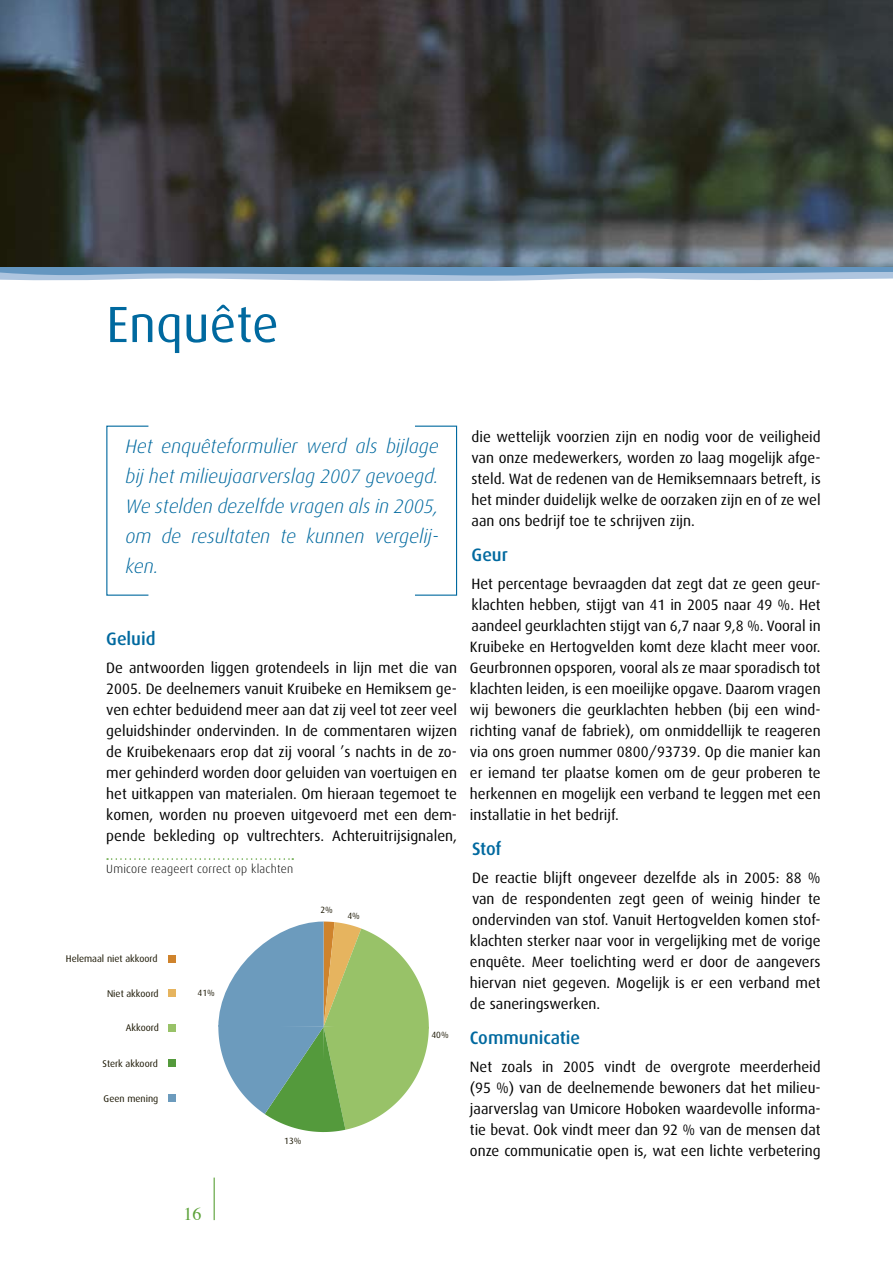
<style>
.page{position:relative;width:893px;height:1263px;background:#fff}
.page>*{position:absolute;margin:0;border:0;box-sizing:border-box;transform-origin:0 0}
.t1{font:51px "Dax";color:#00699f}
.t2{font:italic 300 19.5px/30px "Dax";color:#00699f;text-align:justify}
.t3{font:500 18px "Dax";letter-spacing:-.005em;color:#00699f}
.t4{font:18px "Times";color:#5ba138}
.t5{font:15px/21px "Dax";color:#000;text-align:justify}
.t6{font:300 12px "Dax";letter-spacing:.02em;color:#000}
.t7{font:9.75px "Dax";color:#191500}
.t8{font:9px "Dax";color:#191500}
</style>
<div class="page">
<hr style="left:214px;top:1177px;width:1px;height:43px;background:#5ba138">
<img style="left:0;top:0;width:893px;height:267px">
<svg style="left:0;top:267px;width:893px;height:14px;background:#91b3d2"></svg>
<div style="left:414px;top:426px;width:43px;height:170px;border:1px solid #00699f"></div>
<svg style="left:218px;top:921px;width:211px;height:211px"></svg>
<div style="left:168px;top:955px;width:7px;height:7px;background:#cf832c"></div>
<div style="left:168px;top:989px;width:7px;height:8px;background:#e6b45f"></div>
<div style="left:168px;top:1024px;width:7px;height:7px;background:#98c268"></div>
<div style="left:168px;top:1059px;width:7px;height:8px;background:#549a3c"></div>
<div style="left:168px;top:1094px;width:7px;height:7px;background:#6c9bbd"></div>
<svg style="left:107px;top:858px;width:186px;height:2px"></svg>
<h1 class="t1" style="left:106px;top:296px;width:174px">Enquête</h1>
<h2 class="t2" style="left:125px;top:431px;width:315px">Het enquêteformulier werd als bijlage bij het milieujaarverslag 2007 gevoegd.<br>We stelden dezelfde vragen als in 2005, om de resultaten te kunnen vergelij&shy;ken.</h2>
<p class="t3" style="left:106px;top:629px;width:51px">Geluid</p>
<p class="t5" style="left:106px;top:657px;width:352px">De antwoorden liggen grotendeels in lijn met die van 2005. De deelnemers vanuit Kruibeke en Hemiksem ge&shy;ven echter beduidend meer aan dat zij veel tot zeer veel geluidshinder ondervinden. In de commentaren wijzen de Kruibekenaars erop dat zij vooral ’s nachts in de zo&shy;mer gehinderd worden door geluiden van voertuigen en het uitkappen van materialen. Om hieraan tegemoet te komen, worden nu proeven uitgevoerd met een dem&shy;pende bekleding op vultrechters. Achteruitrijsignalen,</p>
<p class="t6" style="left:106px;top:862px;width:188px">Umicore reageert correct op klachten</p>
<p class="t7" style="left:66px;top:953px;width:93px">Helemaal niet akkoord</p>
<p class="t7" style="left:107px;top:988px;width:53px">Niet akkoord</p>
<p class="t7" style="left:126px;top:1023px;width:35px">Akkoord</p>
<p class="t7" style="left:103px;top:1058px;width:57px">Sterk akkoord</p>
<p class="t7" style="left:104px;top:1093px;width:56px">Geen mening</p>
<p class="t8" style="left:198px;top:987px;width:19px">41%</p>
<p class="t8" style="left:284px;top:1136px;width:19px">13%</p>
<p class="t8" style="left:320px;top:905px;width:14px">2%</p>
<p class="t8" style="left:348px;top:911px;width:14px">4%</p>
<p class="t8" style="left:432px;top:1030px;width:19px">40%</p>
<p class="t5" style="left:472px;top:426px;width:351px">die wettelijk voorzien zijn en nodig voor de veiligheid van onze medewerkers, worden zo laag mogelijk afge&shy;steld. Wat de redenen van de Hemiksemnaars betreft, is het minder duidelijk welke de oorzaken zijn en of ze wel aan ons bedrijf toe te schrijven zijn.</p>
<p class="t3" style="left:472px;top:545px;width:38px">Geur</p>
<p class="t5" style="left:470px;top:573px;width:352px">Het percentage bevraagden dat zegt dat ze geen geur&shy;klachten hebben, stijgt van 41 in 2005 naar 49 %. Het aandeel geurklachten stijgt van 6,7 naar 9,8 %. Vooral in Kruibeke en Hertogvelden komt deze klacht meer voor.<br>Geurbronnen opsporen, vooral als ze maar sporadisch tot klachten leiden, is een moeilijke opgave. Daarom vragen wij bewoners die geurklachten hebben (bij een wind&shy;richting vanaf de fabriek), om onmiddellijk te reageren via ons groen nummer 0800/93739. Op die manier kan er iemand ter plaatse komen om de geur proberen te herkennen en mogelijk een verband te leggen met een installatie in het bedrijf.</p>
<p class="t3" style="left:472px;top:839px;width:31px">Stof</p>
<p class="t5" style="left:470px;top:867px;width:352px">De reactie blijft ongeveer dezelfde als in 2005: 88 % van de respondenten zegt geen of weinig hinder te ondervinden van stof. Vanuit Hertogvelden komen stof&shy;klachten sterker naar voor in vergelijking met de vorige enquête. Meer toelichting werd er door de aangevers hiervan niet gegeven. Mogelijk is er een verband met de saneringswerken.</p>
<p class="t3" style="left:470px;top:1028px;width:112px">Communicatie</p>
<p class="t5" style="left:470px;top:1056px;width:352px">Net zoals in 2005 vindt de overgrote meerderheid (95 %) van de deelnemende bewoners dat het milieu&shy;jaarverslag van Umicore Hoboken waardevolle informa&shy;tie bevat. Ook vindt meer dan 92 % van de mensen dat onze communicatie open is, wat een lichte verbetering</p>
<p class="t4" style="left:183px;top:1197px;width:19px">16</p>
</div>
